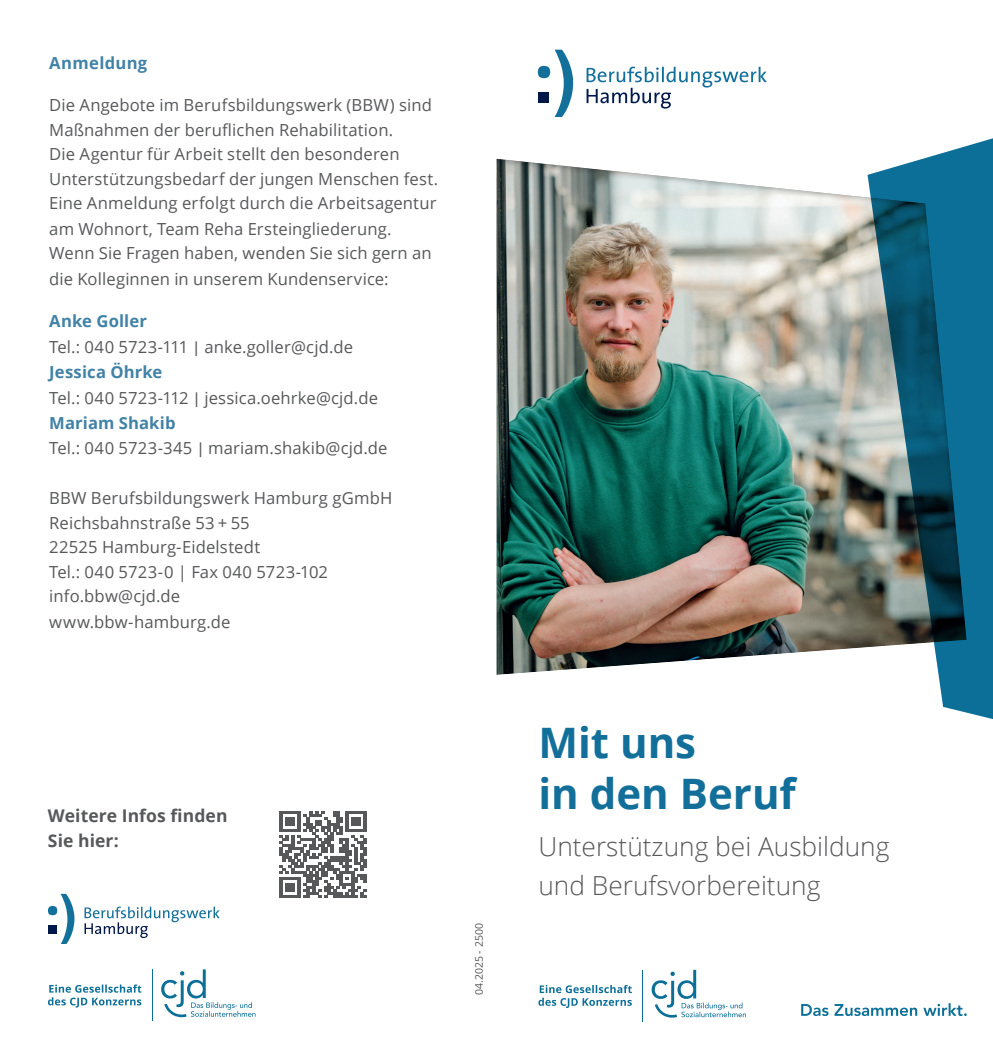
<style>
.page{position:relative;width:993px;height:1042px;background:#fff}
.page>*{position:absolute;margin:0;border:0;box-sizing:border-box;transform-origin:0 0}
.t1{font:700 42px/50.4px "Open Sans";color:#126f9a}
.t2{font:300 26.25px/38.5px "Open Sans";color:#57585a}
.t3{font:700 17.5px/24.5px "Open Sans";letter-spacing:.005em;color:#57585a}
.t4{font:16.62px/24.7px "Open Sans";letter-spacing:.01em;color:#57585a}
.t5{font:700 16.62px "Open Sans";letter-spacing:.02em;color:#4182a7}
.t6{font:10.5px "Open Sans";color:#57585a}
.s1{font-weight:700;color:#4182a7}
.s2{font-family:"Calibri"}
</style>
<div class="page">
<div style="left:495px;top:158px;width:471px;height:517px;background:#231f20;opacity:.3"></div>
<svg style="left:801px;top:1003px;width:165px;height:13px"></svg>
<hr style="left:642px;top:970px;width:1px;height:51px;background:#0b6f98">
<svg style="left:651px;top:970px;width:94px;height:47px"></svg>
<svg style="left:538px;top:985px;width:93px;height:23px"></svg>
<svg style="left:586px;top:67px;width:180px;height:42px"></svg>
<svg style="left:537px;top:50px;width:36px;height:66px"></svg>
<div style="left:538px;top:92px;width:11px;height:11px;background:#00174a"></div>
<svg style="left:867px;top:138px;width:125px;height:581px;background:#417b8f"></svg>
<hr style="left:152px;top:969px;width:1px;height:52px;background:#0b6f98">
<svg style="left:161px;top:969px;width:94px;height:48px"></svg>
<svg style="left:48px;top:984px;width:93px;height:23px"></svg>
<svg style="left:84px;top:906px;width:136px;height:32px"></svg>
<svg style="left:48px;top:894px;width:26px;height:50px"></svg>
<div style="left:49px;top:926px;width:8px;height:8px;background:#00174a"></div>
<svg style="left:279px;top:811px;width:87px;height:87px"></svg>
<p class="t5" style="left:49px;top:51px;width:100px">Anmeldung</p>
<p class="t4" style="left:49px;top:92px;width:390px">Die Angebote im Berufsbildungswerk (BBW) sind Maßnahmen der beruflichen Rehabilitation.<br>Die Agentur für Arbeit stellt den besonderen Unterstützungsbedarf der jungen Menschen fest.<br>Eine Anmeldung erfolgt durch die Arbeitsagentur am Wohnort, Team Reha Ersteingliederung.<br>Wenn Sie Fragen haben, wenden Sie sich gern an die Kolleginnen in unserem Kundenservice:</p>
<p class="t4" style="left:49px;top:308px;width:340px;line-height:25.4px"><span class="s1">Anke Goller<br></span>Tel.: 040 5723-111 <span class="s2">|</span> anke.goller@cjd.de<br><span class="s1">Jessica Öhrke<br></span>Tel.: 040 5723-112 <span class="s2">|</span> jessica.oehrke@cjd.de<br><span class="s1">Mariam Shakib<br></span>Tel.: 040 5723-345 <span class="s2">|</span> mariam.shakib@cjd.de</p>
<p class="t4" style="left:49px;top:485px;width:344px">BBW Berufsbildungswerk Hamburg gGmbH<br>Reichsbahnstraße 53 + 55<br>22525 Hamburg-Eidelstedt<br>Tel.: 040 5723-0 | Fax 040 5723-102 info.bbw@cjd.de<br>www.bbw-hamburg.de</p>
<p class="t3" style="left:48px;top:803px;width:181px">Weitere Infos finden<br>Sie hier:</p>
<p class="t6" style="left:472px;top:995px;width:73px;rotate:-90deg">04.2025 - 2500</p>
<h1 class="t1" style="left:538px;top:716px;width:259px">Mit uns<br>in den Beruf</h1>
<h2 class="t2" style="left:538px;top:826px;width:352px">Unterstützung bei Ausbildung und Berufsvorbereitung</h2>
</div>
